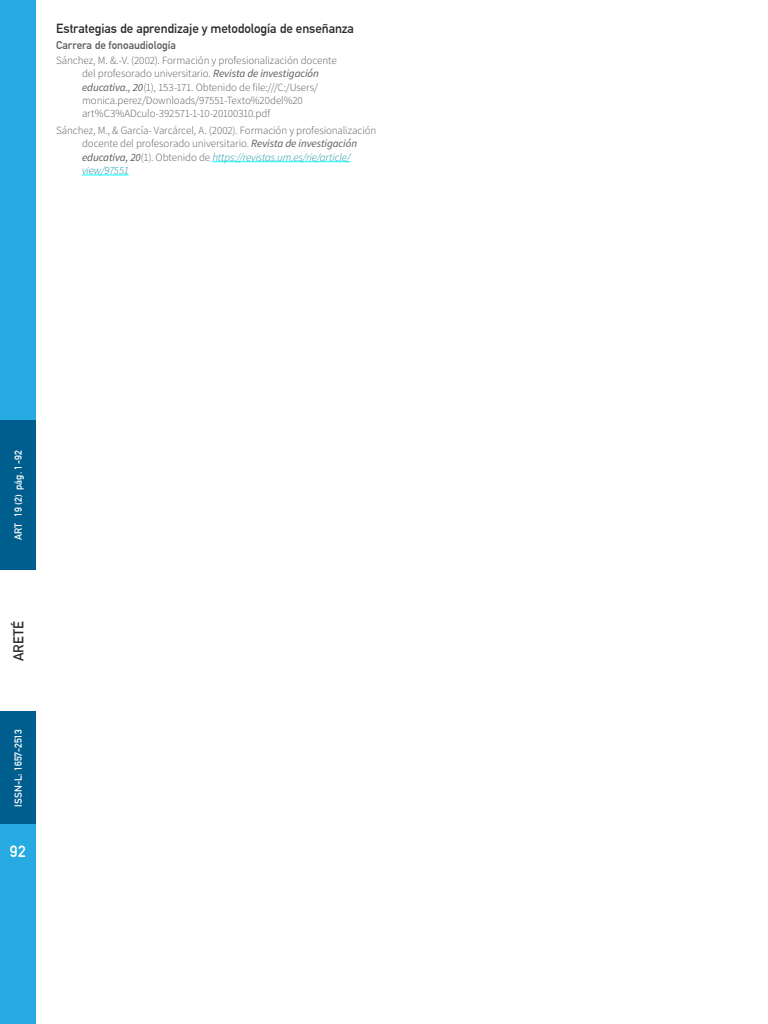
<style>
.page{position:relative;width:768px;height:1024px;background:#fff}
.page>*{position:absolute;margin:0;border:0;box-sizing:border-box;transform-origin:0 0}
.t1{font:700 16px "DIN Alternate";color:#fff}
.t2{font:700 14px "DIN Alternate";letter-spacing:.01em;color:#2a2a2a}
.t3{font:700 13px "DIN Alternate";letter-spacing:-.01em;color:#2a2a2a}
.t4{font:700 11.1px "DIN Alternate";color:#5a5a5a}
.t5{font:300 11px/13.2px "Source Sans Pro";letter-spacing:-.01em;color:#5a5a5a}
.t6{font:700 10px "DIN Alternate";letter-spacing:.005em;color:#fff}
.s1{font-weight:400;font-style:italic}
.s2{font-style:italic;color:#09909f}
</style>
<div class="page">
<hr style="left:212px;top:161px;width:139px;height:1px;background:#0ff">
<hr style="left:82px;top:175px;width:47px;height:1px;background:#0ff">
<div style="left:0;top:712px;width:36px;height:312px;background:#27aae1"></div>
<div style="left:0;top:0;width:36px;height:570px;background:#27aae1"></div>
<div style="left:0;top:712px;width:36px;height:112px;background:#005e8f"></div>
<div style="left:0;top:420px;width:36px;height:150px;background:#005e8f"></div>
<p class="t3" style="left:56px;top:19px;width:300px">Estrategias de aprendizaje y metodología de enseñanza</p>
<p class="t4" style="left:56px;top:36px;width:121px">Carrera de fonoaudiología</p>
<p class="t5" style="left:82px;top:54px;width:256px;text-indent:-26px">Sánchez, M. &amp;.-V. (2002). Formación y profesionalización docente del profesorado universitario. <span class="s1">Revista de investigación educativa., 20</span>(1), 153-171. Obtenido de file:///C:/Users/ monica.perez/Downloads/97551-Texto%20del%20 art%C3%ADculo-392571-1-10-20100310.pdf</p>
<p class="t5" style="left:82px;top:124px;width:296px;text-indent:-26px">Sánchez, M., &amp; García- Varcárcel, A. (2002). Formación y profesionalización docente del profesorado universitario. <span class="s1">Revista de investigación educativa, 20</span>(1). Obtenido de <span class="s2">https://revistas.um.es/rie/article/ view/97551</span></p>
<p class="t6" style="left:11px;top:540px;width:92px;rotate:-90deg">ART 19 (2) pág. 1-92</p>
<p class="t2" style="left:8px;top:661px;width:42px;rotate:-90deg">ARETÉ</p>
<p class="t6" style="left:11px;top:807px;width:79px;rotate:-90deg">ISSN-L: 1657-2513</p>
<h1 class="t1" style="left:10px;top:839px;width:18px">92</h1>
</div>
